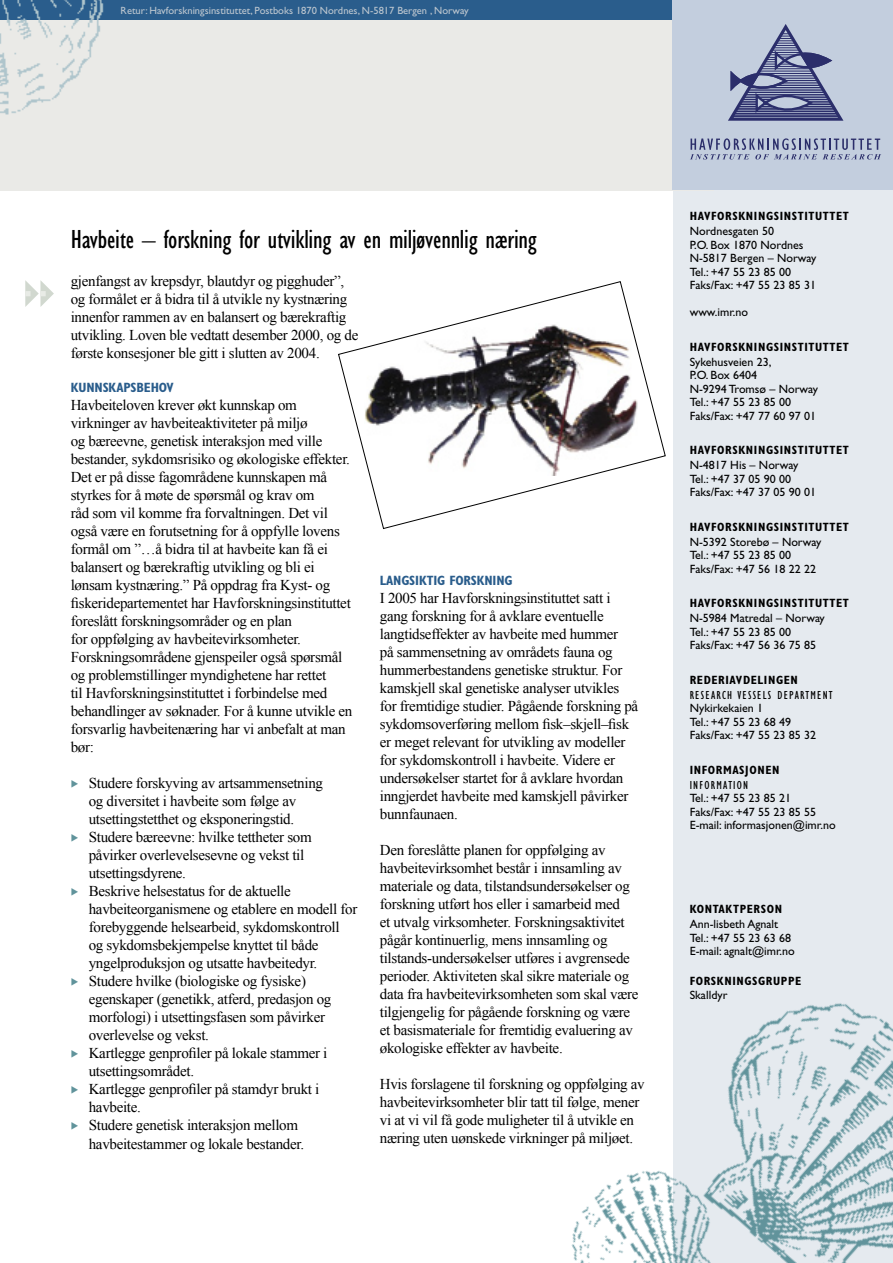
<style>
.page{position:relative;width:893px;height:1263px;background:#fff}
.page>*{position:absolute;margin:0;border:0;box-sizing:border-box;transform-origin:0 0}
.Overskrift_s__2{font:condensed 27px "Gill Sans";letter-spacing:-.01em;color:#000}
.Paragraph{font:15px/18px "Times New Roman";letter-spacing:-.02em;color:#000}
.t1{font:700 condensed 13.5px "Gill Sans";letter-spacing:-.01em;color:#2a5d8c}
.Kontaktpersoner{font:12px "Gill Sans";color:#000}
.t2{font:700 condensed 12px "Gill Sans";letter-spacing:.05em;color:#000}
.t3{font:condensed 12px "Gill Sans";letter-spacing:.1em;color:#000}
.t4{font:10.5px "Gill Sans";color:#bcc6cf}
.s1{color:#60939b}
</style>
<div class="page">
<div style="left:0;top:0;width:770px;height:68px;background:#2a5d8c"></div>
<div style="left:673px;top:147px;width:220px;height:1116px;background:#e5eaef"></div>
<div style="left:0;top:20px;width:713px;height:170px;background:#eaeae7"></div>
<div style="left:673px;top:0;width:220px;height:190px;background:#c3cede"></div>
<svg style="left:690px;top:138px;width:191px;height:21px"></svg>
<svg style="left:728px;top:24px;width:116px;height:97px"></svg>
<img style="left:0;top:0;width:104px;height:115px">
<img style="left:728px;top:1003px;width:165px;height:260px">
<svg style="left:338px;top:281px;width:328px;height:248px"></svg>
<svg style="left:25px;top:280px;width:29px;height:27px"></svg>
<img style="left:571px;top:1139px;width:174px;height:124px">
<p class="t4" style="left:121px;top:4px;width:349px">Retur: Havforskningsinstituttet, Postboks 1870 Nordnes, N-5817 Bergen , Norway</p>
<p class="Overskrift_s__2" style="left:71px;top:225px;width:468px">Havbeite – forskning for utvikling av en miljøvennlig næring</p>
<p class="Paragraph" style="left:71px;top:272px;width:289px">gjenfangst av krepsdyr, blautdyr og pigghuder”, og formålet er å bidra til å utvikle ny kystnæring innenfor rammen av en balansert og bærekraftig utvikling. Loven ble vedtatt desember 2000, og de første konsesjoner ble gitt i slutten av 2004.</p>
<p class="t1" style="left:71px;top:380px;width:105px">KUNNSKAPSBEHOV</p>
<p class="Paragraph" style="left:71px;top:396px;width:283px">Havbeiteloven krever økt kunnskap om virkninger av havbeiteaktiviteter på miljø<br>og bæreevne, genetisk interaksjon med ville bestander, sykdomsrisiko og økologiske effekter.<br>Det er på disse fagområdene kunnskapen må styrkes for å møte de spørsmål og krav om<br>råd som vil komme fra forvaltningen. Det vil også være en forutsetning for å oppfylle lovens formål om ”…å bidra til at havbeite kan få ei balansert og bærekraftig utvikling og bli ei lønsam kystnæring.” På oppdrag fra Kyst- og fiskeridepartementet har Havforskningsinstituttet foreslått forskningsområder og en plan<br>for oppfølging av havbeitevirksomheter.<br>Forskningsområdene gjenspeiler også spørsmål og problemstillinger myndighetene har rettet<br>til Havforskningsinstituttet i forbindelse med behandlinger av søknader. For å kunne utvikle en forsvarlig havbeitenæring har vi anbefalt at man bør:</p>
<p class="Paragraph" style="left:89px;top:774px;width:236px;text-indent:-18px"><span class="s1">◆</span> Studere forskyving av artsammensetning og diversitet i havbeite som følge av utsettingstetthet og eksponeringstid.</p>
<p class="Paragraph" style="left:89px;top:828px;width:225px;text-indent:-18px"><span class="s1">◆</span> Studere bæreevne: hvilke tettheter som påvirker overlevelsesevne og vekst til utsettingsdyrene.</p>
<p class="Paragraph" style="left:89px;top:882px;width:270px;text-indent:-18px"><span class="s1">◆</span> Beskrive helsestatus for de aktuelle havbeiteorganismene og etablere en modell for forebyggende helsearbeid, sykdomskontroll og sykdomsbekjempelse knyttet til både yngelproduksjon og utsatte havbeitedyr.</p>
<p class="Paragraph" style="left:89px;top:972px;width:244px;text-indent:-18px"><span class="s1">◆</span> Studere hvilke (biologiske og fysiske) egenskaper (genetikk, atferd, predasjon og morfologi) i utsettingsfasen som påvirker overlevelse og vekst.</p>
<p class="Paragraph" style="left:89px;top:1044px;width:240px;text-indent:-18px"><span class="s1">◆</span> Kartlegge genprofiler på lokale stammer i utsettingsområdet.</p>
<p class="Paragraph" style="left:89px;top:1080px;width:232px;text-indent:-18px"><span class="s1">◆</span> Kartlegge genprofiler på stamdyr brukt i havbeite.</p>
<p class="Paragraph" style="left:89px;top:1116px;width:217px;text-indent:-18px"><span class="s1">◆</span> Studere genetisk interaksjon mellom havbeitestammer og lokale bestander.</p>
<p class="t1" style="left:380px;top:572px;width:134px">LANGSIKTIG FORSKNING</p>
<p class="Paragraph" style="left:380px;top:589px;width:260px">I 2005 har Havforskningsinstituttet satt i gang forskning for å avklare eventuelle langtidseffekter av havbeite med hummer<br>på sammensetning av områdets fauna og hummerbestandens genetiske struktur. For kamskjell skal genetiske analyser utvikles for fremtidige studier. Pågående forskning på sykdomsoverføring mellom fisk–skjell–fisk er meget relevant for utvikling av modeller for sykdomskontroll i havbeite. Videre er undersøkelser startet for å avklare hvordan inngjerdet havbeite med kamskjell påvirker bunnfaunaen.</p>
<p class="Paragraph" style="left:380px;top:841px;width:260px">Den foreslåtte planen for oppfølging av havbeitevirksomhet består i innsamling av materiale og data, tilstandsundersøkelser og forskning utført hos eller i samarbeid med<br>et utvalg virksomheter. Forskningsaktivitet pågår kontinuerlig, mens innsamling og tilstands-undersøkelser utføres i avgrensede perioder. Aktiviteten skal sikre materiale og data fra havbeitevirksomheten som skal være tilgjengelig for pågående forskning og være et basismateriale for fremtidig evaluering av økologiske effekter av havbeite.</p>
<p class="Paragraph" style="left:380px;top:1075px;width:266px">Hvis forslagene til forskning og oppfølging av havbeitevirksomheter blir tatt til følge, mener vi at vi vil få gode muligheter til å utvikle en næring uten uønskede virkninger på miljøet.</p>
<p class="t2" style="left:690px;top:209px;width:160px">HAVFORSKNINGSINSTITUTTET</p>
<p class="Kontaktpersoner" style="left:690px;top:224px;width:86px">Nordnesgaten 50</p>
<p class="Kontaktpersoner" style="left:690px;top:238px;width:115px">P.O. Box 1870 Nordnes</p>
<p class="Kontaktpersoner" style="left:690px;top:251px;width:128px">N-5817 Bergen – Norway</p>
<p class="Kontaktpersoner" style="left:690px;top:265px;width:103px">Tel.: +47 55 23 85 00</p>
<p class="Kontaktpersoner" style="left:690px;top:278px;width:128px">Faks/Fax: +47 55 23 85 31</p>
<p class="Kontaktpersoner" style="left:690px;top:305px;width:60px">www.imr.no</p>
<p class="t2" style="left:690px;top:339px;width:160px">HAVFORSKNINGSINSTITUTTET</p>
<p class="Kontaktpersoner" style="left:690px;top:355px;width:83px">Sykehusveien 23,</p>
<p class="Kontaktpersoner" style="left:690px;top:368px;width:69px">P.O. Box 6404</p>
<p class="Kontaktpersoner" style="left:690px;top:382px;width:130px">N-9294 Tromsø – Norway</p>
<p class="Kontaktpersoner" style="left:690px;top:395px;width:103px">Tel.: +47 55 23 85 00</p>
<p class="Kontaktpersoner" style="left:690px;top:409px;width:128px">Faks/Fax: +47 77 60 97 01</p>
<p class="t2" style="left:690px;top:443px;width:160px">HAVFORSKNINGSINSTITUTTET</p>
<p class="Kontaktpersoner" style="left:690px;top:458px;width:110px">N-4817 His – Norway</p>
<p class="Kontaktpersoner" style="left:690px;top:472px;width:103px">Tel.: +47 37 05 90 00</p>
<p class="Kontaktpersoner" style="left:690px;top:485px;width:128px">Faks/Fax: +47 37 05 90 01</p>
<p class="t2" style="left:690px;top:519px;width:160px">HAVFORSKNINGSINSTITUTTET</p>
<p class="Kontaktpersoner" style="left:690px;top:535px;width:133px">N-5392 Storebø – Norway</p>
<p class="Kontaktpersoner" style="left:690px;top:548px;width:103px">Tel.: +47 55 23 85 00</p>
<p class="Kontaktpersoner" style="left:690px;top:562px;width:128px">Faks/Fax: +47 56 18 22 22</p>
<p class="t2" style="left:690px;top:596px;width:160px">HAVFORSKNINGSINSTITUTTET</p>
<p class="Kontaktpersoner" style="left:690px;top:611px;width:137px">N-5984 Matredal – Norway</p>
<p class="Kontaktpersoner" style="left:690px;top:625px;width:103px">Tel.: +47 55 23 85 00</p>
<p class="Kontaktpersoner" style="left:690px;top:638px;width:128px">Faks/Fax: +47 56 36 75 85</p>
<p class="t2" style="left:690px;top:672px;width:110px">REDERIAVDELINGEN</p>
<p class="t3" style="left:690px;top:688px;width:144px">RESEARCH VESSELS DEPARTMENT</p>
<p class="Kontaktpersoner" style="left:690px;top:701px;width:75px">Nykirkekaien 1</p>
<p class="Kontaktpersoner" style="left:690px;top:715px;width:103px">Tel.: +47 55 23 68 49</p>
<p class="Kontaktpersoner" style="left:690px;top:728px;width:128px">Faks/Fax: +47 55 23 85 32</p>
<p class="t2" style="left:690px;top:762px;width:91px">INFORMASJONEN</p>
<p class="t3" style="left:690px;top:778px;width:60px">INFORMATION</p>
<p class="Kontaktpersoner" style="left:690px;top:791px;width:103px">Tel.: +47 55 23 85 21</p>
<p class="Kontaktpersoner" style="left:690px;top:805px;width:128px">Faks/Fax: +47 55 23 85 55</p>
<p class="Kontaktpersoner" style="left:690px;top:818px;width:147px">E-mail: informasjonen@imr.no</p>
<p class="t2" style="left:690px;top:902px;width:94px">KONTAKTPERSON</p>
<p class="Kontaktpersoner" style="left:690px;top:917px;width:90px">Ann-lisbeth Agnalt</p>
<p class="Kontaktpersoner" style="left:690px;top:931px;width:103px">Tel.: +47 55 23 63 68</p>
<p class="Kontaktpersoner" style="left:690px;top:944px;width:107px">E-mail: agnalt@imr.no</p>
<p class="t2" style="left:690px;top:974px;width:113px">FORSKNINGSGRUPPE</p>
<p class="Kontaktpersoner" style="left:690px;top:988px;width:39px">Skalldyr</p>
</div>
